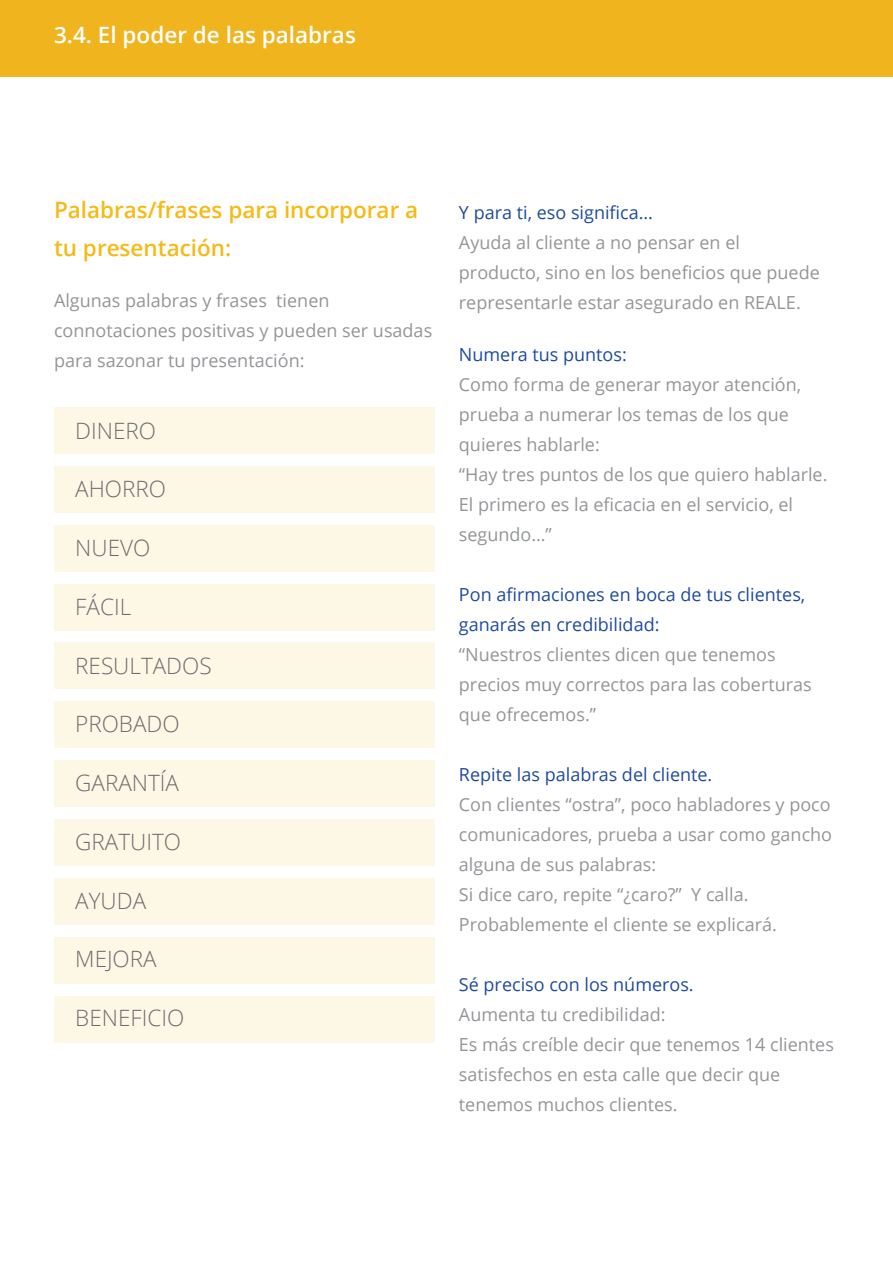
<style>
.page{position:relative;width:893px;height:1263px;background:#fff}
.page>*{position:absolute;margin:0;border:0;box-sizing:border-box;transform-origin:0 0}
.t1{font:300 22.5px "Open Sans";color:#6c6d70}
.t2{font:600 22.5px/37.5px "Open Sans";color:#f6ba17}
.t3{font:600 22.5px "Open Sans";color:#fff}
.t4{font:18px/30px "Open Sans";color:#939598}
.t5{font:18px/30px "Open Sans";color:#1e4a9e}
.s1{color:#1e4a9e}
.s2{color:#939598}
</style>
<div class="page">
<div style="left:0;top:0;width:893px;height:77px;background:#efb41e"></div>
<div style="left:54px;top:996px;width:380px;height:47px;background:#fdf7e6"></div>
<div style="left:54px;top:937px;width:380px;height:47px;background:#fdf7e6"></div>
<div style="left:54px;top:878px;width:380px;height:47px;background:#fdf7e6"></div>
<div style="left:54px;top:819px;width:380px;height:47px;background:#fdf7e6"></div>
<div style="left:54px;top:760px;width:380px;height:47px;background:#fdf7e6"></div>
<div style="left:54px;top:701px;width:380px;height:47px;background:#fdf7e6"></div>
<div style="left:54px;top:643px;width:380px;height:46px;background:#fdf7e6"></div>
<div style="left:54px;top:584px;width:380px;height:46px;background:#fdf7e6"></div>
<div style="left:54px;top:525px;width:380px;height:46px;background:#fdf7e6"></div>
<div style="left:54px;top:466px;width:380px;height:47px;background:#fdf7e6"></div>
<div style="left:54px;top:407px;width:380px;height:47px;background:#fdf7e6"></div>
<p class="t3" style="left:54px;top:19px;width:303px">3.4. El poder de las palabras</p>
<p class="t2" style="left:54px;top:191px;width:366px">Palabras/frases para incorporar a tu presentación:</p>
<p class="t4" style="left:54px;top:285px;width:380px">Algunas palabras y frases tienen connotaciones positivas y pueden ser usadas para sazonar tu presentación:</p>
<p class="t1" style="left:75px;top:415px;width:82px">DINERO</p>
<p class="t1" style="left:75px;top:474px;width:92px">AHORRO</p>
<p class="t1" style="left:75px;top:532px;width:76px">NUEVO</p>
<p class="t1" style="left:75px;top:591px;width:57px">FÁCIL</p>
<p class="t1" style="left:75px;top:650px;width:138px">RESULTADOS</p>
<p class="t1" style="left:75px;top:709px;width:106px">PROBADO</p>
<p class="t1" style="left:75px;top:767px;width:105px">GARANTÍA</p>
<p class="t1" style="left:75px;top:826px;width:107px">GRATUITO</p>
<p class="t1" style="left:75px;top:885px;width:72px">AYUDA</p>
<p class="t1" style="left:75px;top:944px;width:83px">MEJORA</p>
<p class="t1" style="left:75px;top:1003px;width:110px">BENEFICIO</p>
<p class="t4" style="left:459px;top:197px;width:362px"><span class="s1">Y para ti, eso significa…<br></span>Ayuda al cliente a no pensar en el producto, sino en los beneficios que puede representarle estar asegurado en REALE.</p>
<p class="t4" style="left:459px;top:339px;width:370px"><span class="s1">Numera tus puntos:<br></span>Como forma de generar mayor atención, prueba a numerar los temas de los que quieres hablarle:<br>“Hay tres puntos de los que quiero hablarle.<br>El primero es la eficacia en el servicio, el segundo…”</p>
<p class="t5" style="left:459px;top:579px;width:348px">Pon afirmaciones en boca de tus clientes, ganarás en credibilidad:</p>
<p class="t4" style="left:459px;top:639px;width:354px">“Nuestros clientes dicen que tenemos precios muy correctos para las coberturas que ofrecemos.”</p>
<p class="t4" style="left:459px;top:759px;width:375px"><span class="s1">Repite las palabras del cliente.<br></span>Con clientes “ostra”, poco habladores y poco comunicadores, prueba a usar como gancho alguna de sus palabras:</p>
<p class="t4" style="left:459px;top:879px;width:319px">Si dice caro, repite “¿caro?” Y calla.<br>Probablemente el cliente se explicará.</p>
<p class="t5" style="left:459px;top:969px;width:236px">Sé preciso con los números.<br><span class="s2">Aumenta tu credibilidad:</span></p>
<p class="t4" style="left:459px;top:1029px;width:376px">Es más creíble decir que tenemos 14 clientes satisfechos en esta calle que decir que tenemos muchos clientes.</p>
</div>
